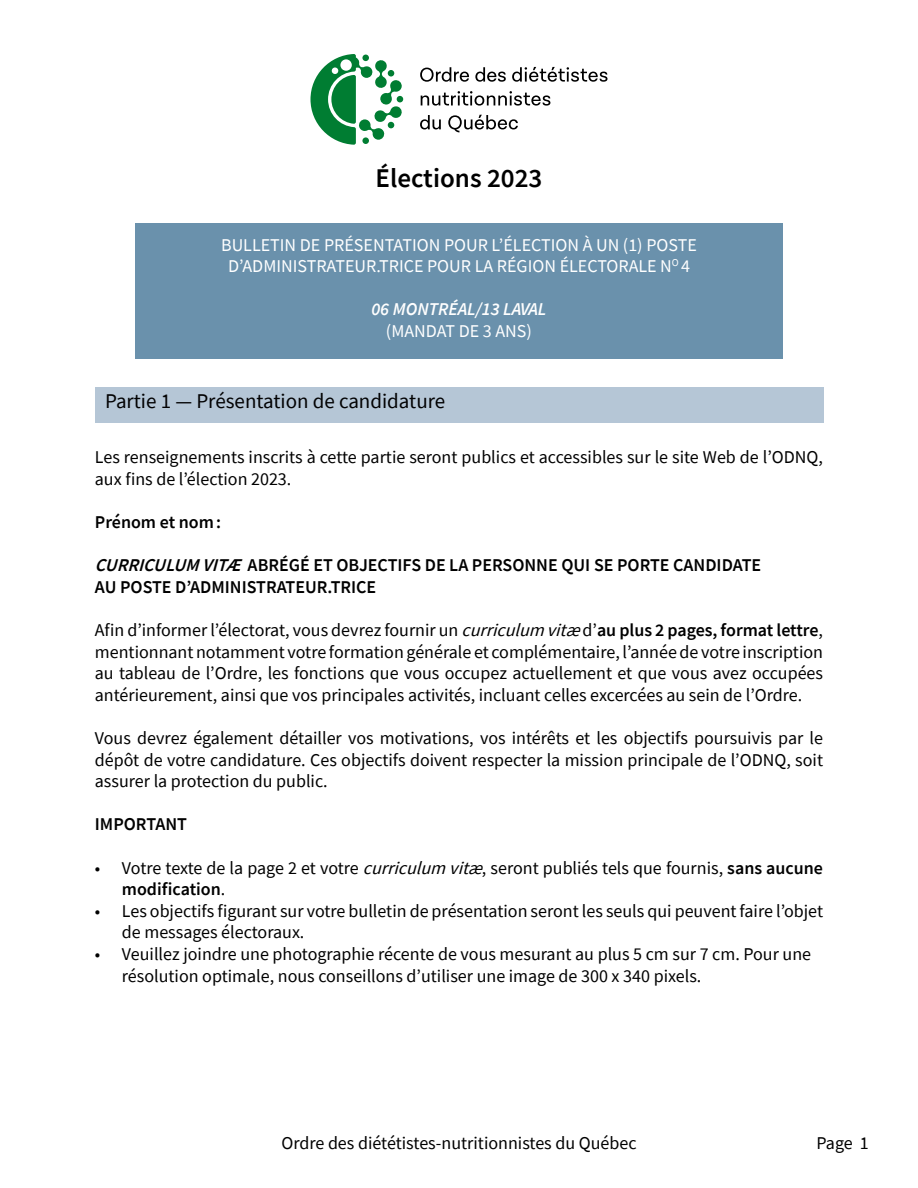
<style>
.page{position:relative;width:918px;height:1188px;background:#fff}
.page>*{position:absolute;margin:0;border:0;box-sizing:border-box;transform-origin:0 0}
.t1{font:600 27px "Source Sans Pro";color:#000}
.t2{font:21px "Source Sans Pro";color:#020203}
.t3{font:18px/21.6px "Source Sans Pro";color:#000}
.t4{font:600 18px/21.6px "Source Sans Pro";color:#000}
.t5{font:18px/21.6px "Source Sans Pro";color:#fff;text-align:center}
.t6{font:italic 600 18px "Source Sans Pro";color:#fff}
.s1{font-style:italic}
.s2{font-weight:600}
</style>
<div class="page">
<div style="left:135px;top:223px;width:648px;height:135px;background:#6a91ac"></div>
<div style="left:95px;top:387px;width:728px;height:35px;background:#b5c6d6"></div>
<svg style="left:420px;top:67px;width:49px;height:15px"></svg>
<svg style="left:475px;top:67px;width:31px;height:15px"></svg>
<svg style="left:512px;top:67px;width:96px;height:15px"></svg>
<svg style="left:421px;top:91px;width:129px;height:15px"></svg>
<svg style="left:420px;top:115px;width:21px;height:14px"></svg>
<svg style="left:448px;top:115px;width:70px;height:17px"></svg>
<svg style="left:310px;top:54px;width:93px;height:91px"></svg>
<h1 class="t1" style="left:376px;top:161px;width:168px">Élections 2023</h1>
<p class="t5" style="left:221px;top:234px;width:477px">BULLETIN DE PRÉSENTATION POUR L’ÉLECTION À UN (1) POSTE<br>D’ADMINISTRATEUR.TRICE POUR LA RÉGION ÉLECTORALE N<sup>O</sup> 4</p>
<p class="t6" style="left:371px;top:298px;width:177px">06 MONTRÉAL/13 LAVAL</p>
<p class="t5" style="left:386px;top:320px;width:148px">(MANDAT DE 3 ANS)</p>
<p class="t2" style="left:105px;top:388px;width:342px">Partie 1 — Présentation de candidature</p>
<p class="t3" style="left:95px;top:446px;width:730px">Les renseignements inscrits à cette partie seront publics et accessibles sur le site Web de l’ODNQ, aux fins de l’élection 2023.</p>
<p class="t4" style="left:95px;top:511px;width:128px">Prénom et nom:</p>
<p class="t4" style="left:95px;top:554px;width:668px"><span class="s1">CURRICULUM VITÆ</span> ABRÉGÉ ET OBJECTIFS DE LA PERSONNE QUI SE PORTE CANDIDATE<br>AU POSTE D’ADMINISTRATEUR.TRICE</p>
<p class="t3" style="left:95px;top:619px;width:730px;text-align:justify">Afin d’informer l’électorat, vous devrez fournir un <span class="s1">curriculum vitæ</span> d’<span class="s2">au plus 2 pages, format lettre</span>, mentionnant notamment votre formation générale et complémentaire, l’année de votre inscription au tableau de l’Ordre, les fonctions que vous occupez actuellement et que vous avez occupées antérieurement, ainsi que vos principales activités, incluant celles excercées au sein de l’Ordre.</p>
<p class="t3" style="left:95px;top:727px;width:730px;text-align:justify">Vous devrez également détailler vos motivations, vos intérêts et les objectifs poursuivis par le dépôt de votre candidature. Ces objectifs doivent respecter la mission principale de l’ODNQ, soit assurer la protection du public.</p>
<p class="t4" style="left:95px;top:813px;width:94px">IMPORTANT</p>
<p class="t3" style="left:122px;top:857px;width:703px;text-indent:-27px">• Votre texte de la page 2 et votre <span class="s1">curriculum vitæ</span>, seront publiés tels que fournis, <span class="s2">sans aucune modification</span>.</p>
<p class="t3" style="left:122px;top:900px;width:703px;text-indent:-27px">• Les objectifs figurant sur votre bulletin de présentation seront les seuls qui peuvent faire l’objet de messages électoraux.</p>
<p class="t3" style="left:122px;top:943px;width:691px;text-indent:-27px">• Veuillez joindre une photographie récente de vous mesurant au plus 5 cm sur 7 cm. Pour une résolution optimale, nous conseillons d’utiliser une image de 300 x 340 pixels.</p>
<p class="t3" style="left:281px;top:1132px;width:357px">Ordre des diététistes-nutritionnistes du Québec</p>
<p class="t3" style="left:817px;top:1132px;width:54px">Page 1</p>
</div>
